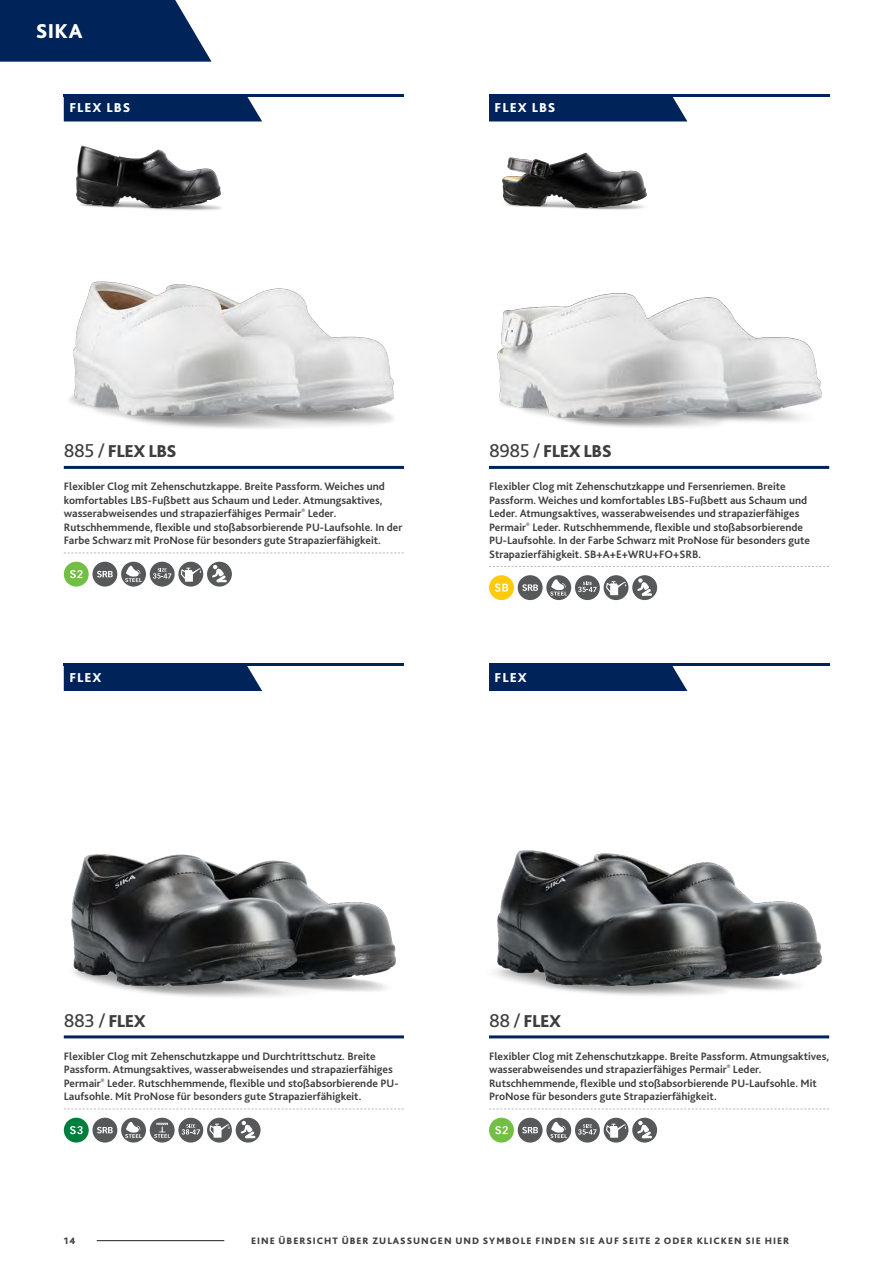
<style>
.page{position:relative;width:893px;height:1263px;background:#fff}
.page>*{position:absolute;margin:0;border:0;box-sizing:border-box;transform-origin:0 0}
.t1{font:800 21px "Bliss 2";color:#fff}
.t2{font:19.5px "Bliss 2";color:#3e3e3f}
.t3{font:800 18px "Bliss 2";letter-spacing:-.025em;color:#3e3e3f}
.t4{font:800 13.5px "Bliss 2";letter-spacing:.075em;color:#fff}
.t5{font:700 11.25px/13.5px "Bliss 2";color:#3e3e3f}
.t6{font:800 9.75px "Bliss 2";letter-spacing:.1em;color:#3e3e3f}
.s1{font-weight:400;font-size:19.5px}
.s2{font-weight:800;font-size:18px}
</style>
<div class="page">
<hr style="left:97px;top:1240px;width:127px;height:1px;background:#231f20">
<svg style="left:0;top:0;width:208px;height:62px;background:#133465"></svg>
<img style="left:63px;top:94px;width:341px;height:335px">
<hr style="left:64px;top:466px;width:340px;height:3px;background:#002359">
<svg style="left:64px;top:552px;width:340px;height:1px"></svg>
<div style="left:64px;top:562px;width:25px;height:25px;background:#71bf44;border-radius:50%"></div>
<svg style="left:70px;top:570px;width:13px;height:8px"></svg>
<div style="left:92px;top:562px;width:25px;height:25px;background:#57585a;border-radius:50%"></div>
<svg style="left:97px;top:571px;width:16px;height:6px"></svg>
<div style="left:121px;top:562px;width:25px;height:25px;background:#57585a;border-radius:50%"></div>
<svg style="left:125px;top:565px;width:17px;height:17px"></svg>
<div style="left:150px;top:562px;width:25px;height:25px;background:#57585a;border-radius:50%"></div>
<svg style="left:153px;top:568px;width:18px;height:11px"></svg>
<div style="left:178px;top:562px;width:25px;height:25px;background:#57585a;border-radius:50%"></div>
<svg style="left:180px;top:568px;width:22px;height:14px"></svg>
<div style="left:207px;top:562px;width:25px;height:25px;background:#57585a;border-radius:50%"></div>
<svg style="left:212px;top:565px;width:15px;height:17px"></svg>
<svg style="left:64px;top:96px;width:198px;height:25px"></svg>
<hr style="left:64px;top:94px;width:340px;height:2px;background:#002359">
<img style="left:69px;top:56px;width:160px;height:160px">
<div style="left:64px;top:666px;width:198px;height:25px;background:#002359"></div>
<hr style="left:64px;top:663px;width:340px;height:3px;background:#002359">
<img style="left:71px;top:854px;width:325px;height:143px">
<hr style="left:64px;top:1035px;width:340px;height:3px;background:#002359">
<svg style="left:64px;top:1108px;width:340px;height:1px"></svg>
<div style="left:64px;top:1118px;width:25px;height:24px;background:#007e3d;border-radius:50%"></div>
<svg style="left:70px;top:1126px;width:13px;height:8px"></svg>
<div style="left:92px;top:1118px;width:25px;height:24px;background:#57585a;border-radius:50%"></div>
<svg style="left:97px;top:1127px;width:16px;height:6px"></svg>
<div style="left:121px;top:1118px;width:25px;height:24px;background:#57585a;border-radius:50%"></div>
<svg style="left:125px;top:1121px;width:17px;height:17px"></svg>
<div style="left:150px;top:1118px;width:25px;height:24px;background:#57585a;border-radius:50%"></div>
<svg style="left:154px;top:1123px;width:16px;height:15px"></svg>
<div style="left:178px;top:1118px;width:25px;height:24px;background:#57585a;border-radius:50%"></div>
<svg style="left:181px;top:1124px;width:19px;height:10px"></svg>
<div style="left:207px;top:1118px;width:25px;height:24px;background:#57585a;border-radius:50%"></div>
<svg style="left:209px;top:1124px;width:21px;height:14px"></svg>
<div style="left:236px;top:1118px;width:25px;height:24px;background:#57585a;border-radius:50%"></div>
<svg style="left:241px;top:1121px;width:14px;height:17px"></svg>
<img style="left:489px;top:94px;width:341px;height:334px">
<hr style="left:489px;top:466px;width:340px;height:3px;background:#002359">
<svg style="left:489px;top:566px;width:340px;height:1px"></svg>
<div style="left:489px;top:575px;width:25px;height:25px;background:#feca0a;border-radius:50%"></div>
<svg style="left:495px;top:583px;width:13px;height:9px"></svg>
<div style="left:518px;top:575px;width:25px;height:25px;background:#57585a;border-radius:50%"></div>
<svg style="left:522px;top:584px;width:16px;height:7px"></svg>
<div style="left:546px;top:575px;width:25px;height:25px;background:#57585a;border-radius:50%"></div>
<svg style="left:550px;top:578px;width:17px;height:18px"></svg>
<div style="left:575px;top:575px;width:25px;height:25px;background:#57585a;border-radius:50%"></div>
<svg style="left:578px;top:582px;width:19px;height:10px"></svg>
<div style="left:604px;top:575px;width:24px;height:25px;background:#57585a;border-radius:50%"></div>
<svg style="left:605px;top:581px;width:22px;height:14px"></svg>
<div style="left:632px;top:575px;width:25px;height:25px;background:#57585a;border-radius:50%"></div>
<svg style="left:637px;top:578px;width:15px;height:18px"></svg>
<svg style="left:489px;top:96px;width:198px;height:25px"></svg>
<hr style="left:489px;top:94px;width:340px;height:2px;background:#002359">
<img style="left:494px;top:96px;width:160px;height:120px">
<img style="left:494px;top:663px;width:336px;height:333px">
<hr style="left:489px;top:1035px;width:340px;height:3px;background:#002359">
<svg style="left:489px;top:1108px;width:340px;height:1px"></svg>
<div style="left:489px;top:1118px;width:25px;height:24px;background:#71bf44;border-radius:50%"></div>
<svg style="left:495px;top:1126px;width:13px;height:8px"></svg>
<div style="left:518px;top:1118px;width:25px;height:24px;background:#57585a;border-radius:50%"></div>
<svg style="left:522px;top:1127px;width:16px;height:6px"></svg>
<div style="left:546px;top:1118px;width:25px;height:24px;background:#57585a;border-radius:50%"></div>
<svg style="left:550px;top:1121px;width:17px;height:17px"></svg>
<div style="left:575px;top:1118px;width:25px;height:24px;background:#57585a;border-radius:50%"></div>
<svg style="left:578px;top:1124px;width:19px;height:10px"></svg>
<div style="left:604px;top:1118px;width:24px;height:24px;background:#57585a;border-radius:50%"></div>
<svg style="left:605px;top:1124px;width:22px;height:14px"></svg>
<div style="left:632px;top:1118px;width:25px;height:24px;background:#57585a;border-radius:50%"></div>
<svg style="left:637px;top:1121px;width:15px;height:17px"></svg>
<div style="left:489px;top:666px;width:198px;height:25px;background:#002359"></div>
<hr style="left:489px;top:663px;width:340px;height:3px;background:#002359">
<h1 class="t1" style="left:36px;top:18px;width:48px">SIKA</h1>
<p class="t4" style="left:69px;top:99px;width:62px">FLEX LBS</p>
<p class="t4" style="left:495px;top:99px;width:62px">FLEX LBS</p>
<h3 class="t3" style="left:64px;top:440px;width:114px"><span class="s1">885 /</span> FLEX LBS</h3>
<p class="t5" style="left:64px;top:479px;width:340px">Flexibler Clog mit Zehenschutzkappe. Breite Passform. Weiches und komfortables LBS-Fußbett aus Schaum und Leder. Atmungsaktives, wasserabweisendes und strapazierfähiges Permair<sup>®</sup> Leder.<br>Rutschhemmende, flexible und stoßabsorbierende PU-Laufsohle. In der Farbe Schwarz mit ProNose für besonders gute Strapazierfähigkeit.</p>
<p class="t4" style="left:69px;top:669px;width:34px">FLEX</p>
<h3 class="t3" style="left:489px;top:440px;width:124px"><span class="s1">8985 /</span> FLEX LBS</h3>
<p class="t5" style="left:489px;top:479px;width:322px">Flexibler Clog mit Zehenschutzkappe und Fersenriemen. Breite Passform. Weiches und komfortables LBS-Fußbett aus Schaum und Leder. Atmungsaktives, wasserabweisendes und strapazierfähiges Permair<sup>®</sup> Leder. Rutschhemmende, flexible und stoßabsorbierende PU-Laufsohle. In der Farbe Schwarz mit ProNose für besonders gute Strapazierfähigkeit. SB+A+E+WRU+FO+SRB.</p>
<p class="t4" style="left:495px;top:669px;width:34px">FLEX</p>
<h2 class="t2" style="left:64px;top:1008px;width:84px">883 / <span class="s2">FLEX</span></h2>
<p class="t5" style="left:64px;top:1049px;width:336px">Flexibler Clog mit Zehenschutzkappe und Durchtrittschutz. Breite Passform. Atmungsaktives, wasserabweisendes und strapazierfähiges Permair<sup>®</sup> Leder. Rutschhemmende, flexible und stoßabsorbierende PU-Laufsohle. Mit ProNose für besonders gute Strapazierfähigkeit.</p>
<h3 class="t3" style="left:489px;top:1010px;width:74px"><span class="s1">88 /</span> FLEX</h3>
<p class="t5" style="left:489px;top:1049px;width:342px">Flexibler Clog mit Zehenschutzkappe. Breite Passform. Atmungsaktives, wasserabweisendes und strapazierfähiges Permair<sup>®</sup> Leder.<br>Rutschhemmende, flexible und stoßabsorbierende PU-Laufsohle. Mit ProNose für besonders gute Strapazierfähigkeit.</p>
<p class="t6" style="left:64px;top:1234px;width:13px">14</p>
<p class="t6" style="left:251px;top:1234px;width:540px">EINE ÜBERSICHT ÜBER ZULASSUNGEN UND SYMBOLE FINDEN SIE AUF SEITE 2 ODER KLICKEN SIE HIER</p>
</div>
